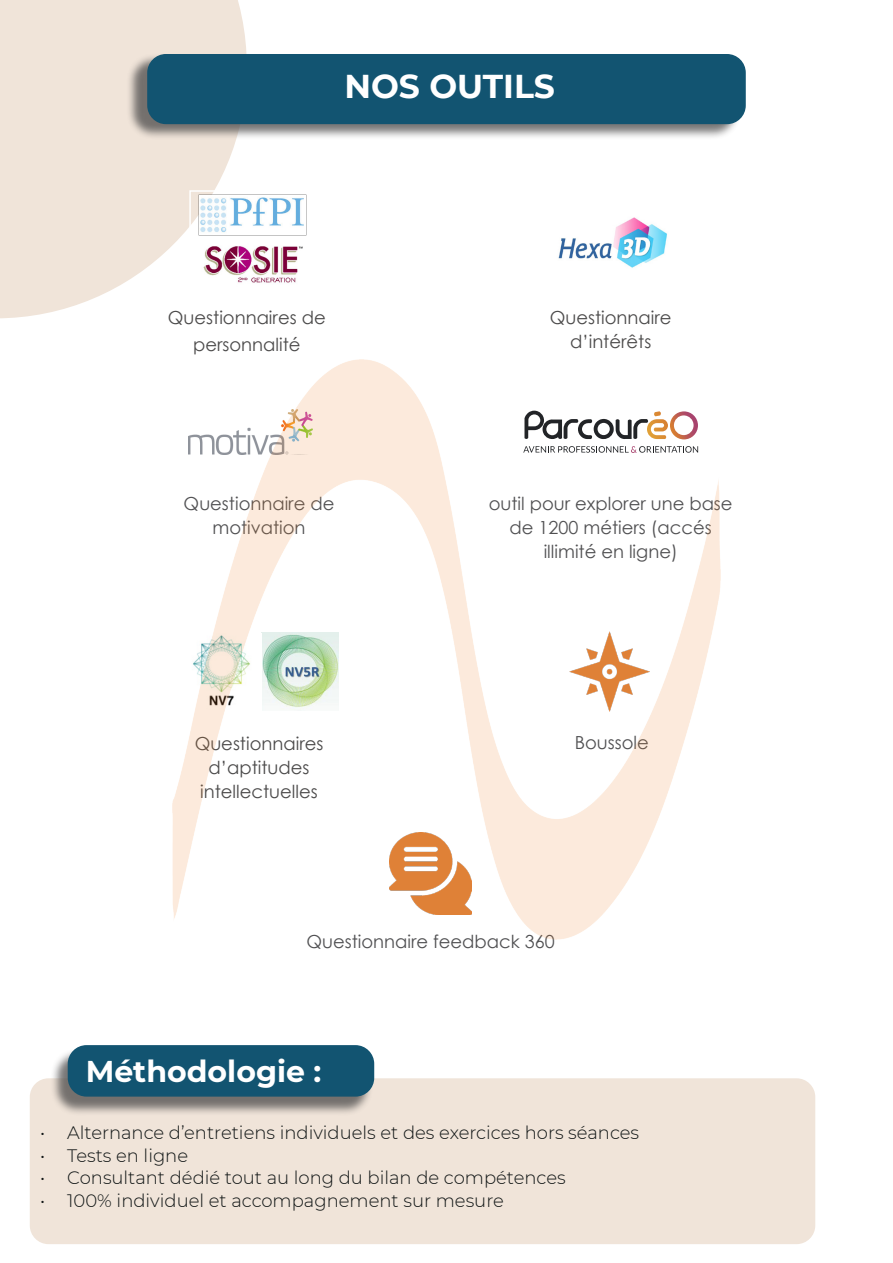
<style>
.page{position:relative;width:893px;height:1263px;background:#fff}
.page>*{position:absolute;margin:0;border:0;box-sizing:border-box;transform-origin:0 0}
.t1{font:700 33px "Montserrat";color:#fff}
.t2{font:700 30px "Montserrat";color:#fff}
.t3{font:300 18px "Montserrat";color:#0f1414}
.t4{font:18px/24px "Century Gothic";color:#505052;text-align:center}
.t5{font:18px/24px "Century Gothic";color:#4b4a4a;text-align:center}
</style>
<div class="page">
<svg style="left:0;top:0;width:247px;height:318px;background:#f2e7de"></svg>
<div style="left:31px;top:1079px;width:783px;height:164px;background:#f0e4d9;border-radius:18px"></div>
<div style="left:30px;top:1078px;width:785px;height:166px;border:2px solid #f0e4d9;border-radius:18px"></div>
<div style="left:126px;top:53px;width:615px;height:86px;background:#4b4a4a;opacity:.75"></div>
<div style="left:148px;top:55px;width:597px;height:68px;background:#125471;border-radius:18px"></div>
<div style="left:147px;top:54px;width:599px;height:70px;border:2px solid #125471;border-radius:18px"></div>
<img style="left:189px;top:239px;width:114px;height:48px">
<img style="left:558px;top:217px;width:109px;height:51px">
<img style="left:195px;top:193px;width:112px;height:43px">
<div style="left:50px;top:1048px;width:323px;height:68px;background:#4b4a4a;opacity:.75"></div>
<div style="left:68px;top:1046px;width:305px;height:50px;background:#125471;border-radius:18px"></div>
<div style="left:68px;top:1045px;width:306px;height:51px;border:2px solid #125471;border-radius:18px"></div>
<img style="left:172px;top:359px;width:549px;height:580px">
<p class="t1" style="left:344px;top:62px;width:212px">NOS OUTILS</p>
<p class="t5" style="left:168px;top:304px;width:159px;line-height:27px">Questionnaires de personnalité</p>
<p class="t5" style="left:550px;top:305px;width:123px">Questionnaire d’intérêts</p>
<p class="t4" style="left:184px;top:491px;width:152px">Questionnaire de motivation</p>
<p class="t4" style="left:489px;top:491px;width:245px">outil pour explorer une base de 1200 métiers (accés illimité en ligne)</p>
<p class="t5" style="left:195px;top:731px;width:130px">Questionnaires d’aptitudes intellectuelles</p>
<p class="t4" style="left:575px;top:730px;width:76px">Boussole</p>
<p class="t4" style="left:306px;top:929px;width:250px">Questionnaire feedback 360</p>
<p class="t2" style="left:86px;top:1049px;width:237px">Méthodologie :</p>
<p class="t3" style="left:40px;top:1120px;width:600px">• Alternance d’entretiens individuels et des exercices hors séances</p>
<p class="t3" style="left:40px;top:1143px;width:149px">• Tests en ligne</p>
<p class="t3" style="left:40px;top:1165px;width:527px">• Consultant dédié tout au long du bilan de compétences</p>
<p class="t3" style="left:40px;top:1188px;width:465px">• 100% individuel et accompagnement sur mesure</p>
</div>
